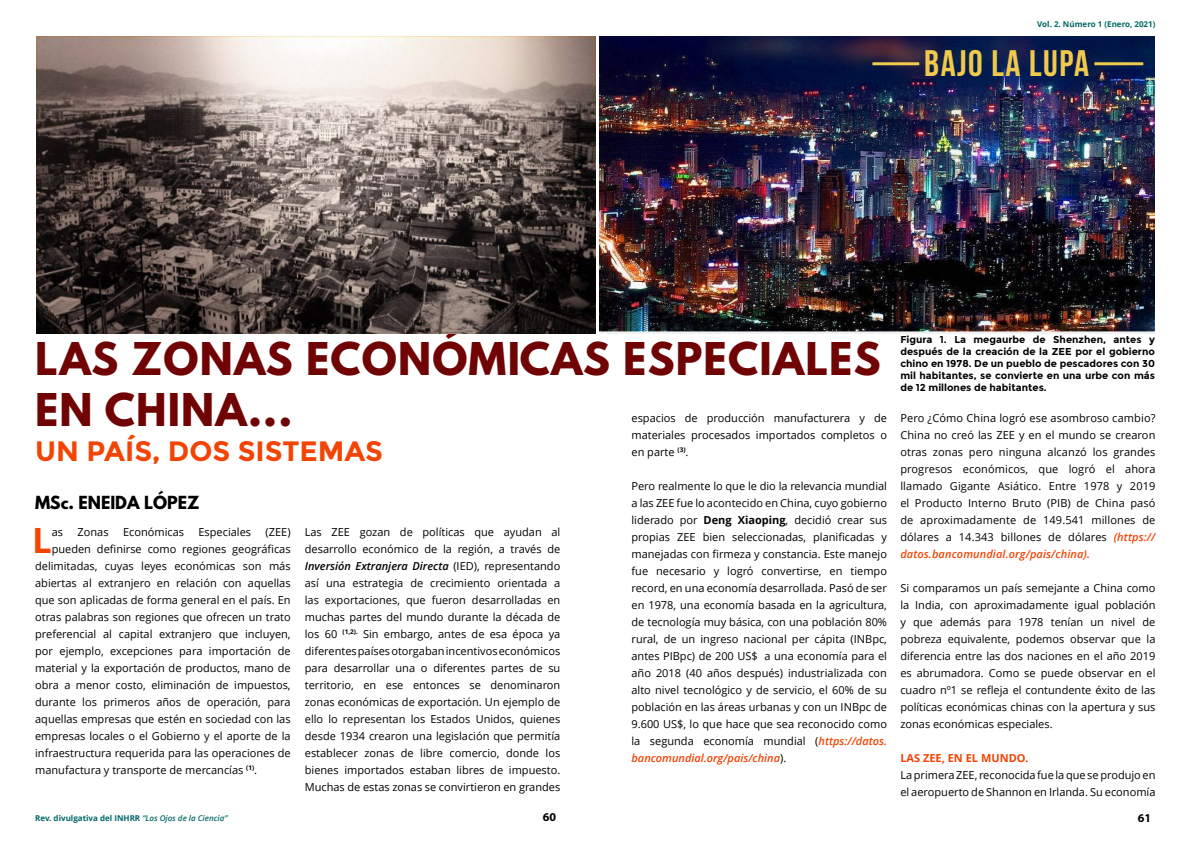
<style>
.page{position:relative;width:1191px;height:842px;background:#fff}
.page>*{position:absolute;margin:0;border:0;box-sizing:border-box;transform-origin:0 0}
.t1{font:700 40px/51px "League Spartan";letter-spacing:.03em;color:#700404}
.t2{font:700 36.9px "Bebas Neue";letter-spacing:.04em;color:#f0ca4d}
.t3{font:700 34.8px "Open Sans";color:#f24405}
.t4{font:700 28px "Montserrat";color:#f24405}
.t5{font:700 16px "League Spartan";color:#000}
.t6{font:700 12px "Myriad Pro";color:#000}
.t7{font:11px/17px "Open Sans";color:#000;text-align:justify}
.t8{font:700 11px "Open Sans";color:#f24405}
.t9{font:700 10px/12px "Montserrat";color:#000;text-align:justify}
.t10{font:700 8px "Open Sans";color:#066}
.s1{font-weight:700}
.s2{font-weight:600;font-style:italic;color:#f24405}
.s3{font-weight:600;font-style:italic}
</style>
<div class="page">
<img style="left:599px;top:36px;width:556px;height:297px">
<img style="left:36px;top:36px;width:559px;height:297px">
<hr style="left:1094px;top:62px;width:49px;height:3px;background:#f0ca4d">
<hr style="left:872px;top:62px;width:47px;height:3px;background:#f0ca4d">
<p class="t10" style="left:1037px;top:21px;width:120px">Vol. 2. Número 1 (Enero, 2021)</p>
<h2 class="t2" style="left:924px;top:42px;width:166px">BAJO LA LUPA</h2>
<h1 class="t1" style="left:35px;top:336px;width:847px">LAS ZONAS ECONÓMICAS ESPECIALES<br>EN CHINA...</h1>
<h3 class="t4" style="left:35px;top:435px;width:349px">UN PAÍS, DOS SISTEMAS</h3>
<h3 class="t5" style="left:35px;top:494px;width:166px">MSc. ENEIDA LÓPEZ</h3>
<h3 class="t3" style="left:32px;top:526px;width:21px">L</h3>
<p class="t7" style="left:52px;top:523px;width:13px">as</p>
<p class="t7" style="left:78px;top:523px;width:33px">Zonas</p>
<p class="t7" style="left:123px;top:523px;width:63px">Económicas</p>
<p class="t7" style="left:198px;top:523px;width:54px">Especiales</p>
<p class="t7" style="left:266px;top:523px;width:27px">(ZEE)</p>
<p class="t7" style="left:631px;top:409px;width:257px">espacios de producción manufacturera y de materiales procesados importados completos o en parte <sup>(3)</sup>.</p>
<p class="t7" style="left:631px;top:477px;width:257px">Pero realmente lo que le dio la relevancia mundial a las ZEE fue lo acontecido en China, cuyo gobierno liderado por <span class="s1">Deng Xiaoping</span>, decidió crear sus propias ZEE bien seleccionadas, planificadas y manejadas con firmeza y constancia. Este manejo fue necesario y logró convertirse, en tiempo record, en una economía desarrollada. Pasó de ser en 1978, una economía basada en la agricultura, de tecnología muy básica, con una población 80% rural, de un ingreso nacional per cápita (INBpc, antes PIBpc) de 200 US$ a una economía para el año 2018 (40 años después) industrializada con alto nivel tecnológico y de servicio, el 60% de su población en las áreas urbanas y con un INBpc de 9.600 US$, lo que hace que sea reconocido como la segunda economía mundial (<span class="s2">https://datos. bancomundial.org/pais/china</span>).</p>
<p class="t7" style="left:305px;top:523px;width:257px">Las ZEE gozan de políticas que ayudan al desarrollo económico de la región, a través de <span class="s3">Inversión Extranjera Directa</span> (IED), representando así una estrategia de crecimiento orientada a las exportaciones, que fueron desarrolladas en muchas partes del mundo durante la década de los 60 <sup>(1,2).</sup> Sin embargo, antes de esa época ya diferentes países otorgaban incentivos económicos para desarrollar una o diferentes partes de su territorio, en ese entonces se denominaron zonas económicas de exportación. Un ejemplo de ello lo representan los Estados Unidos, quienes desde 1934 crearon una legislación que permitía establecer zonas de libre comercio, donde los bienes importados estaban libres de impuesto.<br>Muchas de estas zonas se convirtieron en grandes</p>
<p class="t7" style="left:52px;top:540px;width:240px">pueden definirse como regiones geográficas</p>
<p class="t7" style="left:35px;top:557px;width:257px">delimitadas, cuyas leyes económicas son más</p>
<p class="t7" style="left:35px;top:574px;width:257px">abiertas al extranjero en relación con aquellas</p>
<p class="t7" style="left:35px;top:591px;width:257px">que son aplicadas de forma general en el país. En</p>
<p class="t7" style="left:35px;top:608px;width:257px">otras palabras son regiones que ofrecen un trato</p>
<p class="t7" style="left:35px;top:625px;width:257px">preferencial al capital extranjero que incluyen,</p>
<p class="t7" style="left:35px;top:642px;width:257px">por ejemplo, excepciones para importación de</p>
<p class="t7" style="left:35px;top:659px;width:257px">material y la exportación de productos, mano de</p>
<p class="t7" style="left:35px;top:676px;width:257px">obra a menor costo, eliminación de impuestos,</p>
<p class="t7" style="left:35px;top:693px;width:257px">durante los primeros años de operación, para</p>
<p class="t7" style="left:35px;top:710px;width:257px">aquellas empresas que estén en sociedad con las</p>
<p class="t7" style="left:35px;top:727px;width:257px">empresas locales o el Gobierno y el aporte de la</p>
<p class="t7" style="left:35px;top:744px;width:257px">infraestructura requerida para las operaciones de</p>
<p class="t7" style="left:35px;top:761px;width:223px">manufactura y transporte de mercancías <sup>(1)</sup>.</p>
<p class="t9" style="left:900px;top:333px;width:256px">Figura 1. La megaurbe de Shenzhen, antes y después de la creación de la ZEE por el gobierno chino en 1978. De un pueblo de pescadores con 30 mil habitantes, se convierte en una urbe con más de 12 millones de habitantes.</p>
<p class="t7" style="left:900px;top:409px;width:257px">Pero ¿Cómo China logró ese asombroso cambio?<br>China no creó las ZEE y en el mundo se crearon otras zonas pero ninguna alcanzó los grandes progresos económicos, que logró el ahora llamado Gigante Asiático. Entre 1978 y 2019 el Producto Interno Bruto (PIB) de China pasó de aproximadamente de 149.541 millones de dólares a 14.343 billones de dólares <span class="s2">(https:// datos.bancomundial.org/pais/china).</span></p>
<p class="t7" style="left:900px;top:579px;width:257px">Si comparamos un país semejante a China como la India, con aproximadamente igual población y que además para 1978 tenían un nivel de pobreza equivalente, podemos observar que la diferencia entre las dos naciones en el año 2019 es abrumadora. Como se puede observar en el cuadro nº1 se refleja el contundente éxito de las políticas económicas chinas con la apertura y sus zonas económicas especiales.</p>
<p class="t8" style="left:900px;top:753px;width:129px">LAS ZEE, EN EL MUNDO.</p>
<p class="t7" style="left:900px;top:766px;width:257px">La primera ZEE, reconocida fue la que se produjo en el aeropuerto de Shannon en Irlanda. Su economía</p>
<p class="t10" style="left:35px;top:814px;width:194px">Rev. divulgativa del INHRR <span class="s3">“Los Ojos de la Ciencia”</span></p>
<p class="t6" style="left:543px;top:810px;width:15px">60</p>
<p class="t6" style="left:1137px;top:811px;width:15px">61</p>
</div>
